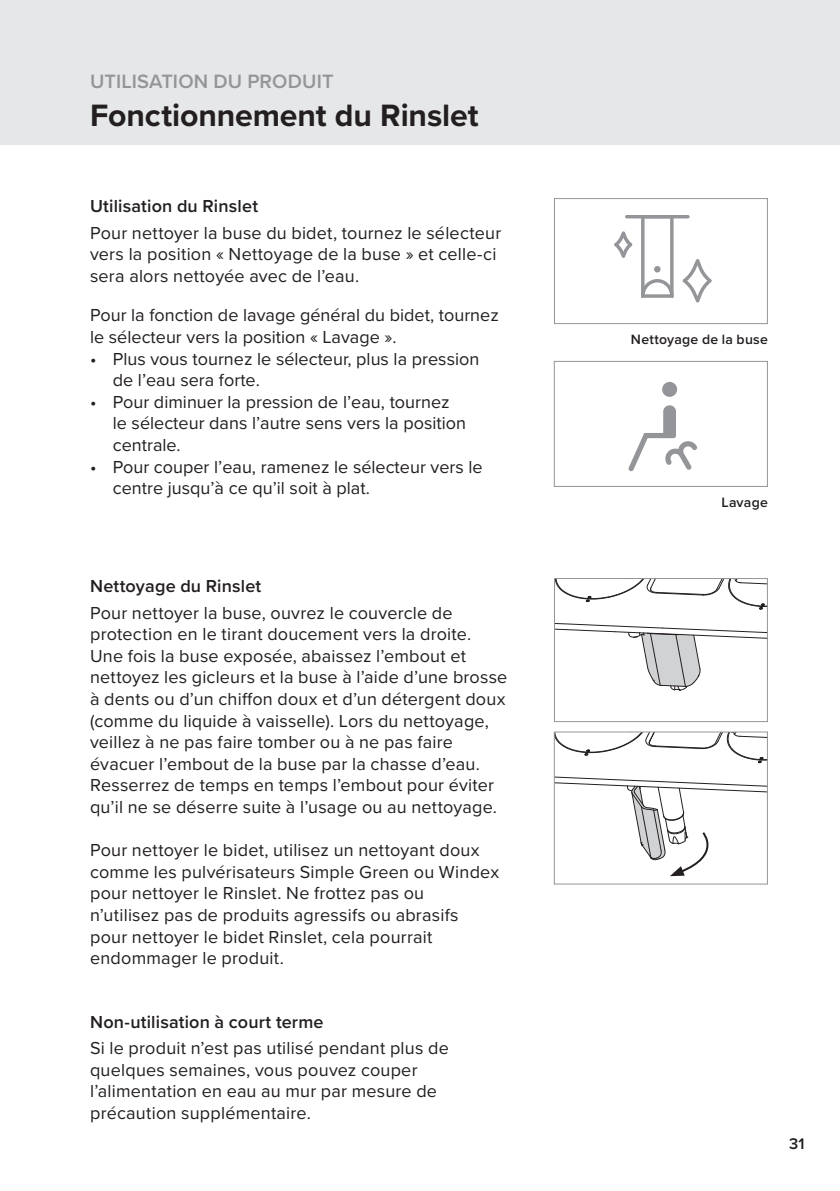
<style>
.page{position:relative;width:840px;height:1191px;background:#fff}
.page>*{position:absolute;margin:0;border:0;box-sizing:border-box;transform-origin:0 0}
.PAGE_HEADER_Large{font:700 32px "Proxima Nova";letter-spacing:-.005em;color:#231f20}
.PAGE_HEADER_Small{font:600 20px "Proxima Nova";letter-spacing:.005em;color:#939598}
.BODY{font:18px/21.6px "Proxima Nova";letter-spacing:.01em;color:#231f20}
.BODY_SmallHeader{font:600 18px "Proxima Nova";letter-spacing:.01em;color:#231f20}
.t1{font:600 16px "Proxima Nova";color:#231f20}
.PhotoCaption{font:600 14px "Proxima Nova";letter-spacing:.02em;color:#231f20}
</style>
<div class="page">
<div style="left:0;top:0;width:839px;height:144px;background:#e6e7e9"></div>
<svg style="left:555px;top:580px;width:210px;height:30px"></svg>
<svg style="left:555px;top:623px;width:210px;height:68px"></svg>
<div style="left:553px;top:578px;width:214px;height:144px;border:1px solid #939598"></div>
<svg style="left:555px;top:733px;width:210px;height:31px"></svg>
<div style="left:553px;top:731px;width:214px;height:153px;border:1px solid #939598"></div>
<svg style="left:554px;top:775px;width:213px;height:101px"></svg>
<div style="left:553px;top:198px;width:214px;height:126px;border:1px solid #939598"></div>
<div style="left:553px;top:361px;width:214px;height:126px;border:1px solid #939598"></div>
<div style="left:661px;top:382px;width:15px;height:15px;background:#939598;border-radius:50%"></div>
<svg style="left:628px;top:405px;width:69px;height:66px"></svg>
<svg style="left:640px;top:218px;width:33px;height:80px"></svg>
<hr style="left:624px;top:215px;width:65px;height:3px;background:#939598;border-radius:2px">
<svg style="left:682px;top:259px;width:29px;height:43px"></svg>
<svg style="left:614px;top:231px;width:18px;height:27px"></svg>
<p class="PAGE_HEADER_Small" style="left:90px;top:66px;width:245px">UTILISATION DU PRODUIT</p>
<p class="PAGE_HEADER_Large" style="left:90px;top:92px;width:390px">Fonctionnement du Rinslet</p>
<p class="BODY_SmallHeader" style="left:90px;top:193px;width:169px">Utilisation du Rinslet</p>
<p class="BODY" style="left:90px;top:221px;width:412px">Pour nettoyer la buse du bidet, tournez le sélecteur vers la position « Nettoyage de la buse » et celle-ci sera alors nettoyée avec de l’eau.</p>
<p class="BODY" style="left:90px;top:304px;width:410px">Pour la fonction de lavage général du bidet, tournez le sélecteur vers la position « Lavage ».</p>
<p class="BODY" style="left:113px;top:347px;width:368px;text-indent:-23px">• Plus vous tournez le sélecteur, plus la pression de l’eau sera forte.</p>
<p class="BODY" style="left:113px;top:390px;width:354px;text-indent:-23px">• Pour diminuer la pression de l’eau, tournez le sélecteur dans l’autre sens vers la position centrale.</p>
<p class="BODY" style="left:113px;top:455px;width:371px;text-indent:-23px">• Pour couper l’eau, ramenez le sélecteur vers le centre jusqu’à ce qu’il soit à plat.</p>
<p class="BODY_SmallHeader" style="left:90px;top:573px;width:173px">Nettoyage du Rinslet</p>
<p class="BODY" style="left:90px;top:601px;width:364px">Pour nettoyer la buse, ouvrez le couvercle de</p>
<p class="BODY" style="left:90px;top:622px;width:418px">protection en le tirant doucement vers la droite.<br>Une fois la buse exposée, abaissez l’embout et nettoyez les gicleurs et la buse à l’aide d’une brosse à dents ou d’un chiffon doux et d’un détergent doux (comme du liquide à vaisselle). Lors du nettoyage, veillez à ne pas faire tomber ou à ne pas faire évacuer l’embout de la buse par la chasse d’eau.<br>Resserrez de temps en temps l’embout pour éviter qu’il ne se déserre suite à l’usage ou au nettoyage.</p>
<p class="BODY" style="left:90px;top:838px;width:390px">Pour nettoyer le bidet, utilisez un nettoyant doux</p>
<p class="BODY" style="left:90px;top:860px;width:410px">comme les pulvérisateurs Simple Green ou Windex</p>
<p class="BODY" style="left:90px;top:882px;width:335px">pour nettoyer le Rinslet. Ne frottez pas ou</p>
<p class="BODY" style="left:90px;top:903px;width:370px">n’utilisez pas de produits agressifs ou abrasifs</p>
<p class="BODY" style="left:90px;top:925px;width:344px">pour nettoyer le bidet Rinslet, cela pourrait</p>
<p class="BODY" style="left:90px;top:946px;width:195px">endommager le produit.</p>
<p class="BODY_SmallHeader" style="left:90px;top:1008px;width:235px">Non-utilisation à court terme</p>
<p class="BODY" style="left:90px;top:1036px;width:360px">Si le produit n’est pas utilisé pendant plus de quelques semaines, vous pouvez couper</p>
<p class="BODY" style="left:90px;top:1079px;width:348px">l’alimentation en eau au mur par mesure de précaution supplémentaire.</p>
<p class="PhotoCaption" style="left:630px;top:329px;width:138px">Nettoyage de la buse</p>
<p class="PhotoCaption" style="left:721px;top:492px;width:48px">Lavage</p>
<p class="t1" style="left:788px;top:1131px;width:17px">31</p>
</div>
